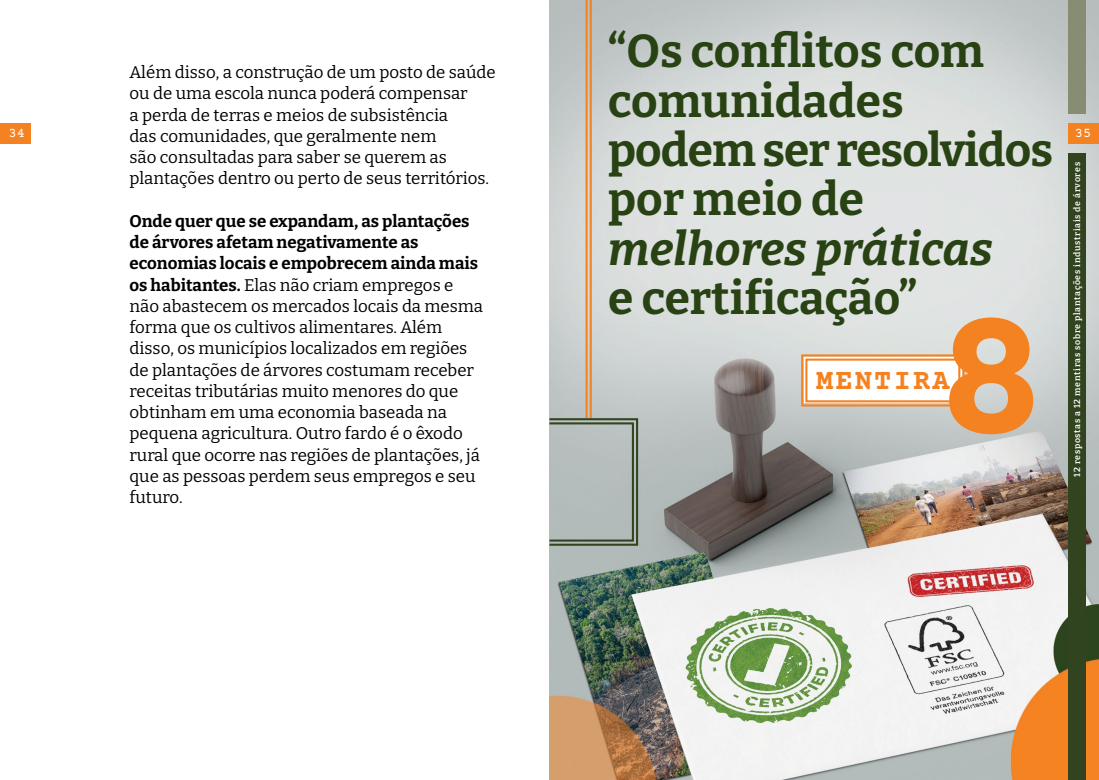
<style>
.page{position:relative;width:1099px;height:780px;background:#fff}
.page>*{position:absolute;margin:0;border:0;box-sizing:border-box;transform-origin:0 0}
.t1{font:700 194.12px "Courier Prime";color:#f58220}
.t2{font:700 45.88px/49.4px "Bitter";color:#284213}
.t3{font:italic 700 45.88px "Bitter";color:#284213}
.t4{font:700 28.75px "Courier Prime";letter-spacing:.075em;color:#f58220}
.t5{font:16.88px/21.2px "Bitter";color:#000}
.t6{font:13.75px "Courier Prime";color:#fff}
.t7{font:600 8.75px "Bitter";letter-spacing:.08em;color:#fff}
.s1{font-weight:700}
</style>
<div class="page">
<div style="left:0;top:123px;width:31px;height:20px;background:#f58220"></div>
<img style="left:549px;top:0;width:549px;height:780px">
<hr style="left:589px;top:0;width:2px;height:418px;background:#f58220">
<hr style="left:585px;top:0;width:2px;height:418px;background:#f58220">
<svg style="left:549px;top:417px;width:90px;height:129px;background:#a7b0ab"></svg>
<svg style="left:800px;top:353px;width:165px;height:54px"></svg>
<div style="left:805px;top:358px;width:155px;height:44px;border:2px solid #f58220"></div>
<div style="left:1068px;top:0;width:17px;height:113px;background:#878d73"></div>
<div style="left:1068px;top:123px;width:30px;height:20px;background:#f58220"></div>
<div style="left:1068px;top:153px;width:17px;height:627px;background:#31441f"></div>
<p class="t6" style="left:9px;top:125px;width:18px">34</p>
<p class="t5" style="left:129px;top:61px;width:368px">Além disso, a construção de um posto de saúde ou de uma escola nunca poderá compensar<br>a perda de terras e meios de subsistência<br>das comunidades, que geralmente nem<br>são consultadas para saber se querem as plantações dentro ou perto de seus territórios.</p>
<p class="t5" style="left:129px;top:210px;width:355px"><span class="s1">Onde quer que se expandam, as plantações de árvores afetam negativamente as economias locais e empobrecem ainda mais os habitantes.</span> Elas não criam empregos e não abastecem os mercados locais da mesma forma que os cultivos alimentares. Além disso, os municípios localizados em regiões de plantações de árvores costumam receber receitas tributárias muito menores do que obtinham em uma economia baseada na pequena agricultura. Outro fardo é o êxodo rural que ocorre nas regiões de plantações, já que as pessoas perdem seus empregos e seu futuro.</p>
<h2 class="t2" style="left:608px;top:25px;width:446px">“Os conflitos com comunidades podem ser resolvidos por meio de</h2>
<h2 class="t3" style="left:608px;top:220px;width:386px">melhores práticas</h2>
<h2 class="t2" style="left:608px;top:272px;width:310px">e certificação”</h2>
<h1 class="t1" style="left:933px;top:259px;width:118px">8</h1>
<h3 class="t4" style="left:816px;top:363px;width:135px">MENTIRA</h3>
<p class="t6" style="left:1074px;top:125px;width:18px">35</p>
<p class="t7" style="left:1071px;top:476px;width:316px;rotate:-90deg">12 respostas a 12 mentiras sobre plantações industriais de árvores</p>
</div>
